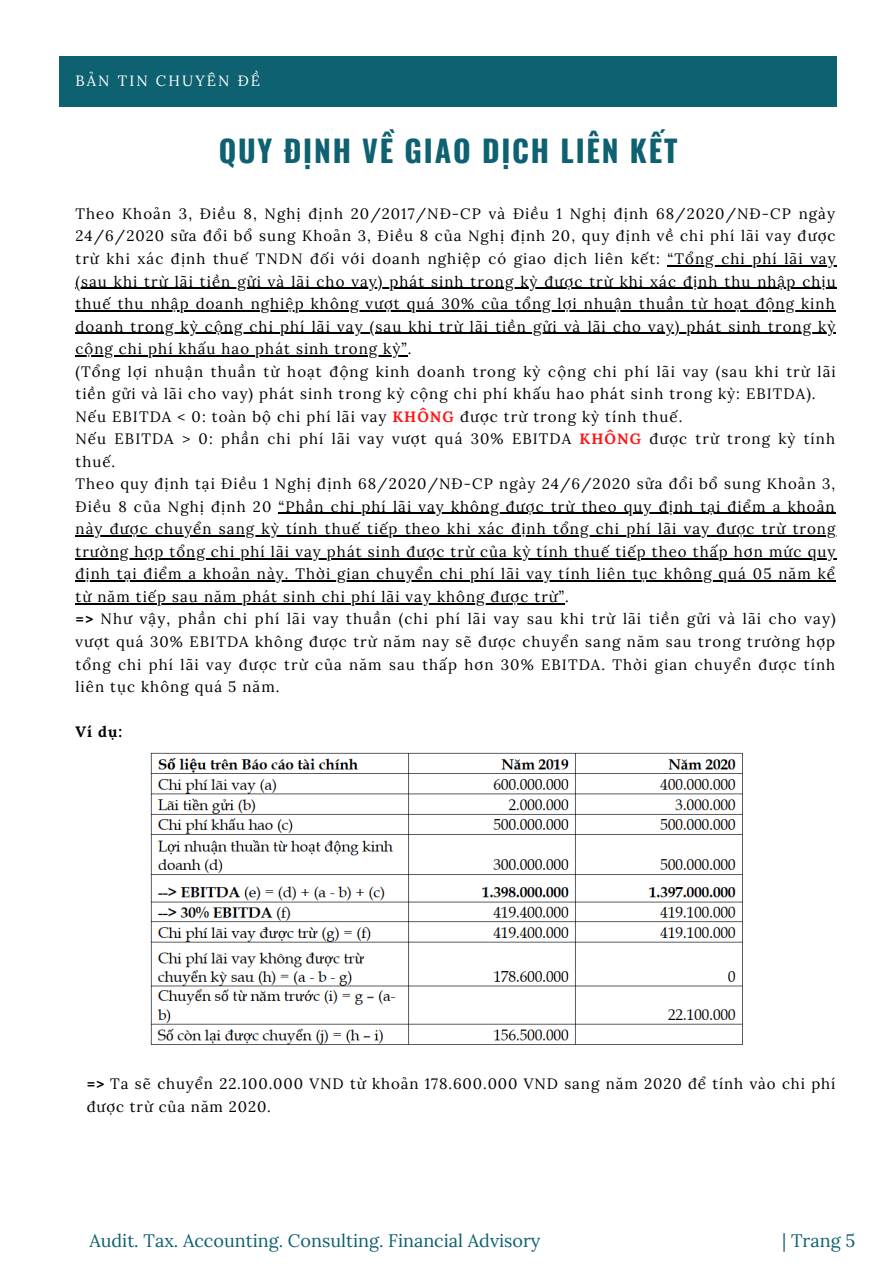
<style>
.page{position:relative;width:894px;height:1264px;background:#fff}
.page>*{position:absolute;margin:0;border:0;box-sizing:border-box;transform-origin:0 0}
.t1{font:700 30px "Oswald";letter-spacing:.06em;color:#0e6171}
.t2{font:18px "Lora";color:#0e6171}
.t3{font:15px/22.5px "Lora";letter-spacing:.07em;color:#000}
.t4{font:700 15px "Lora";color:#000}
.t5{font:14.85px "Lora";letter-spacing:.14em;color:#fff}
.s1{font-weight:700;color:#ff1616}
.s2{font-weight:700}
</style>
<div class="page">
<div style="left:59px;top:56px;width:777px;height:51px;background:#0e6171"></div>
<hr style="left:667px;top:265px;width:169px;height:1px;background:#000">
<hr style="left:75px;top:287px;width:761px;height:2px;background:#000">
<hr style="left:75px;top:310px;width:760px;height:1px;background:#000">
<hr style="left:75px;top:333px;width:761px;height:1px;background:#000">
<hr style="left:75px;top:355px;width:332px;height:1px;background:#000">
<hr style="left:278px;top:513px;width:557px;height:1px;background:#000">
<hr style="left:75px;top:535px;width:761px;height:1px;background:#000">
<hr style="left:75px;top:558px;width:761px;height:1px;background:#000">
<hr style="left:75px;top:580px;width:760px;height:1px;background:#000">
<hr style="left:75px;top:603px;width:490px;height:1px;background:#000">
<img style="left:150px;top:752px;width:593px;height:293px">
<p class="t5" style="left:75px;top:71px;width:186px">BẢN TIN CHUYÊN ĐỀ</p>
<h1 class="t1" style="left:219px;top:127px;width:460px">QUY ĐỊNH VỀ GIAO DỊCH LIÊN KẾT</h1>
<p class="t3" style="left:75px;top:202px;width:761px">Theo Khoản 3, Điều 8, Nghị định 20/2017/NĐ-CP và Điều 1 Nghị định 68/2020/NĐ-CP ngày 24/6/2020 sửa đổi bổ sung Khoản 3, Điều 8 của Nghị định 20, quy định về chi phí lãi vay được trừ khi xác định thuế TNDN đối với doanh nghiệp có giao dịch liên kết: “Tổng chi phí lãi vay (sau khi trừ lãi tiền gửi và lãi cho vay) phát sinh trong kỳ được trừ khi xác định thu nhập chịu thuế thu nhập doanh nghiệp không vượt quá 30% của tổng lợi nhuận thuần từ hoạt động kinh doanh trong kỳ cộng chi phí lãi vay (sau khi trừ lãi tiền gửi và lãi cho vay) phát sinh trong kỳ cộng chi phí khấu hao phát sinh trong kỳ”.<br>(Tổng lợi nhuận thuần từ hoạt động kinh doanh trong kỳ cộng chi phí lãi vay (sau khi trừ lãi tiền gửi và lãi cho vay) phát sinh trong kỳ cộng chi phí khấu hao phát sinh trong kỳ: EBITDA).<br>Nếu EBITDA &lt; 0: toàn bộ chi phí lãi vay <span class="s1">KHÔNG</span> được trừ trong kỳ tính thuế.<br>Nếu EBITDA &gt; 0: phần chi phí lãi vay vượt quá 30% EBITDA <span class="s1">KHÔNG</span> được trừ trong kỳ tính thuế.<br>Theo quy định tại Điều 1 Nghị định 68/2020/NĐ-CP ngày 24/6/2020 sửa đổi bổ sung Khoản 3, Điều 8 của Nghị định 20 “Phần chi phí lãi vay không được trừ theo quy định tại điểm a khoản này được chuyển sang kỳ tính thuế tiếp theo khi xác định tổng chi phí lãi vay được trừ trong trường hợp tổng chi phí lãi vay phát sinh được trừ của kỳ tính thuế tiếp theo thấp hơn mức quy định tại điểm a khoản này. Thời gian chuyển chi phí lãi vay tính liên tục không quá 05 năm kể từ năm tiếp sau năm phát sinh chi phí lãi vay không được trừ”.<br><span class="s2">=&gt;</span> Như vậy, phần chi phí lãi vay thuần (chi phí lãi vay sau khi trừ lãi tiền gửi và lãi cho vay) vượt quá 30% EBITDA không được trừ năm nay sẽ được chuyển sang năm sau trong trường hợp tổng chi phí lãi vay được trừ của năm sau thấp hơn 30% EBITDA. Thời gian chuyển được tính liên tục không quá 5 năm.</p>
<p class="t4" style="left:75px;top:722px;width:48px">Ví dụ:</p>
<p class="t3" style="left:87px;top:1071px;width:750px;line-height:23.7px"><span class="s2">=&gt;</span> Ta sẽ chuyển 22.100.000 VND từ khoản 178.600.000 VND sang năm 2020 để tính vào chi phí được trừ của năm 2020.</p>
<p class="t2" style="left:89px;top:1228px;width:452px">Audit. Tax. Accounting. Consulting. Financial Advisory</p>
<p class="t2" style="left:782px;top:1228px;width:74px">| Trang 5</p>
</div>
